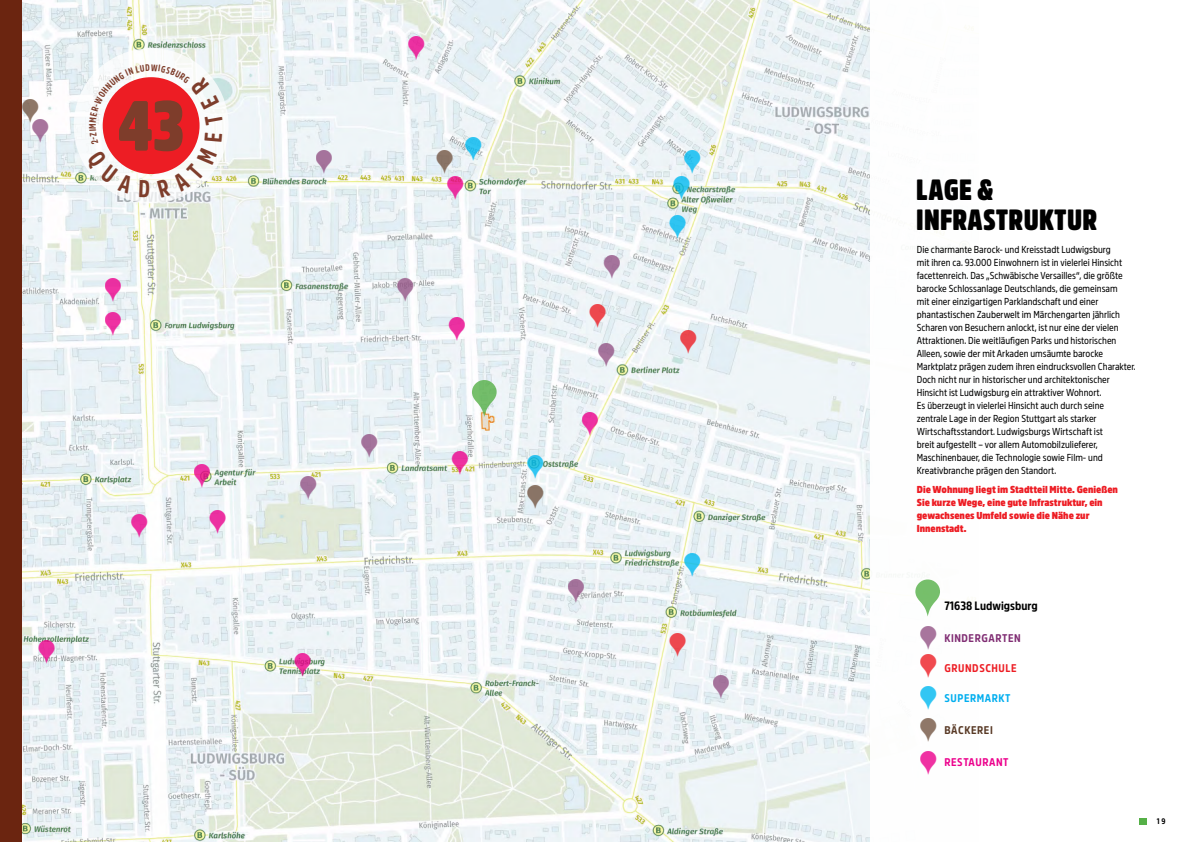
<style>
.page{position:relative;width:1191px;height:842px;background:#fff}
.page>*{position:absolute;margin:0;border:0;box-sizing:border-box;transform-origin:0 0}
.t1{font:900 70px "Amsi Pro Condensed";color:#7e3d2b}
.t2{font:900 29px/30px "Amsi Pro Condensed";letter-spacing:.01em;color:#000}
.t3{font:700 12px "Amsi Pro Narrow";color:#000}
.t4{font:700 11.1px "Amsi Pro Narrow";letter-spacing:.05em;color:#802d73}
.t5{font:700 11.1px "Amsi Pro Narrow";letter-spacing:.05em;color:#ed1d24}
.t6{font:700 11.1px "Amsi Pro Narrow";letter-spacing:.05em;color:#00aeef}
.t7{font:700 11.1px "Amsi Pro Narrow";letter-spacing:.05em;color:#ec008c}
.t8{font:700 11.1px "Amsi Pro Narrow";letter-spacing:.05em;color:#583925}
.t9{font:10px/13px "Amsi Pro Narrow";color:#000}
.t10{font:900 10px/13px "Amsi Pro Narrow";color:#ed1d24}
.t11{font:700 8px "Amsi Pro Narrow";color:#000}
</style>
<div class="page">
<img style="left:21px;top:0;width:849px;height:842px">
<div style="left:0;top:0;width:21px;height:842px;background:#6b2510"></div>
<div style="left:74px;top:48px;width:154px;height:155px;background:#fff;border-radius:50%"></div>
<div style="left:1138px;top:818px;width:8px;height:6px;background:#55b047"></div>
<svg style="left:472px;top:380px;width:24px;height:38px"></svg>
<svg style="left:316px;top:150px;width:16px;height:25px"></svg>
<svg style="left:397px;top:278px;width:16px;height:24px"></svg>
<svg style="left:604px;top:255px;width:16px;height:24px"></svg>
<svg style="left:598px;top:343px;width:16px;height:24px"></svg>
<svg style="left:361px;top:434px;width:16px;height:24px"></svg>
<svg style="left:300px;top:476px;width:16px;height:25px"></svg>
<svg style="left:568px;top:579px;width:16px;height:24px"></svg>
<svg style="left:713px;top:675px;width:16px;height:24px"></svg>
<svg style="left:590px;top:304px;width:16px;height:24px"></svg>
<svg style="left:680px;top:330px;width:16px;height:25px"></svg>
<svg style="left:669px;top:633px;width:16px;height:24px"></svg>
<svg style="left:408px;top:36px;width:16px;height:24px"></svg>
<svg style="left:582px;top:412px;width:16px;height:24px"></svg>
<svg style="left:449px;top:317px;width:16px;height:25px"></svg>
<svg style="left:194px;top:464px;width:16px;height:24px"></svg>
<svg style="left:452px;top:451px;width:16px;height:25px"></svg>
<svg style="left:210px;top:510px;width:16px;height:25px"></svg>
<svg style="left:105px;top:312px;width:16px;height:24px"></svg>
<svg style="left:105px;top:278px;width:16px;height:24px"></svg>
<svg style="left:436px;top:137px;width:45px;height:63px"></svg>
<svg style="left:669px;top:215px;width:16px;height:25px"></svg>
<svg style="left:673px;top:150px;width:27px;height:50px"></svg>
<svg style="left:527px;top:455px;width:16px;height:54px"></svg>
<svg style="left:684px;top:553px;width:16px;height:24px"></svg>
<svg style="left:131px;top:513px;width:16px;height:25px"></svg>
<svg style="left:22px;top:99px;width:26px;height:44px"></svg>
<svg style="left:39px;top:640px;width:16px;height:24px"></svg>
<svg style="left:294px;top:652px;width:16px;height:25px"></svg>
<svg style="left:85px;top:64px;width:138px;height:134px"></svg>
<h1 class="t1" style="left:118px;top:72px;width:68px">43</h1>
<h2 class="t2" style="left:916px;top:172px;width:183px">LAGE &amp;<br>INFRASTRUKTUR</h2>
<p class="t9" style="left:916px;top:242px;width:220px">Die charmante Barock- und Kreisstadt Ludwigsburg<br>mit ihren ca. 93.000 Einwohnern ist in vielerlei Hinsicht facettenreich. Das „Schwäbische Versailles“, die größte barocke Schlossanlage Deutschlands, die gemeinsam<br>mit einer einzigartigen Parklandschaft und einer phantastischen Zauberwelt im Märchengarten jährlich Scharen von Besuchern anlockt, ist nur eine der vielen Attraktionen. Die weitläufigen Parks und historischen Alleen, sowie der mit Arkaden umsäumte barocke Marktplatz prägen zudem ihren eindrucksvollen Charakter.<br>Doch nicht nur in historischer und architektonischer Hinsicht ist Ludwigsburg ein attraktiver Wohnort.<br>Es überzeugt in vielerlei Hinsicht auch durch seine zentrale Lage in der Region Stuttgart als starker Wirtschaftsstandort. Ludwigsburgs Wirtschaft ist<br>breit aufgestellt – vor allem Automobilzulieferer, Maschinenbauer, die Technologie sowie Film- und Kreativbranche prägen den Standort.</p>
<p class="t10" style="left:916px;top:482px;width:203px">Die Wohnung liegt im Stadtteil Mitte. Genießen Sie kurze Wege, eine gute Infrastruktur, ein gewachsenes Umfeld sowie die Nähe zur Innenstadt.</p>
<p class="t3" style="left:944px;top:596px;width:95px">71638 Ludwigsburg</p>
<p class="t4" style="left:944px;top:629px;width:78px">KINDERGARTEN</p>
<p class="t5" style="left:944px;top:659px;width:74px">GRUNDSCHULE</p>
<p class="t6" style="left:944px;top:689px;width:68px">SUPERMARKT</p>
<p class="t8" style="left:944px;top:721px;width:50px">BÄCKEREI</p>
<p class="t7" style="left:944px;top:754px;width:66px">RESTAURANT</p>
<p class="t11" style="left:1156px;top:815px;width:10px">19</p>
</div>
